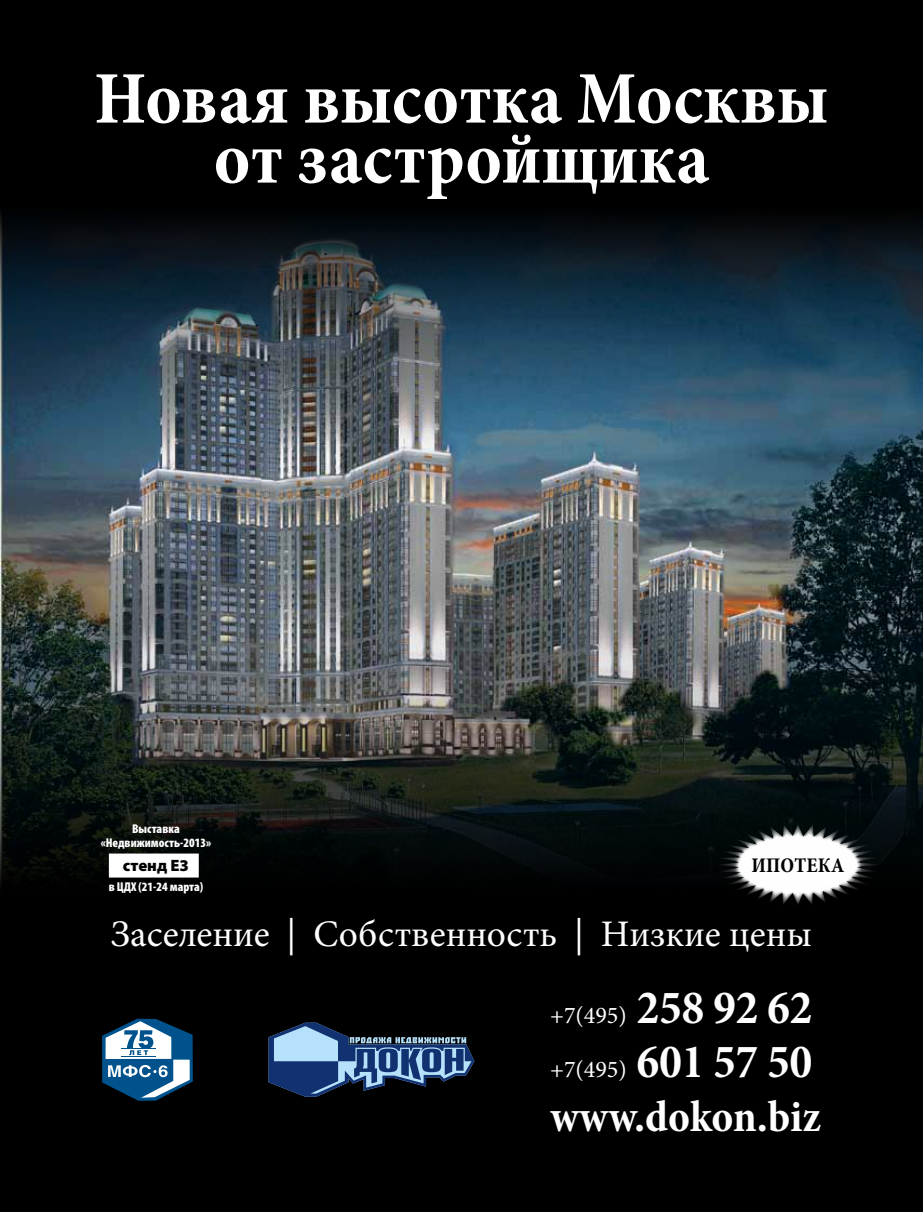
<style>
.page{position:relative;width:923px;height:1212px;background:#000}
.page>*{position:absolute;margin:0;border:0;box-sizing:border-box;transform-origin:0 0}
.t1{font:700 condensed 75px/60px "Minion Pro";color:#fff;text-align:center}
.t2{font:700 condensed 45px "Minion Pro";color:#fff}
.t3{font:37.5px "Minion Pro";color:#fff}
.t4{font:24px "Minion Pro";color:#fff}
.t5{font:700 condensed 21px "Minion Pro";letter-spacing:.01em;color:#000}
.t6{font:900 16.5px "Myriad Pro";color:#000}
.t7{font:900 condensed 12.75px/13.5px "Myriad Pro";color:#fff;text-align:center}
.s1{font-weight:700;font-stretch:condensed;font-size:48px}
</style>
<div class="page">
<img style="left:0;top:213px;width:923px;height:673px">
<svg style="left:269px;top:1023px;width:205px;height:74px"></svg>
<svg style="left:102px;top:1019px;width:91px;height:82px"></svg>
<svg style="left:714px;top:824px;width:167px;height:81px"></svg>
<div style="left:109px;top:853px;width:90px;height:24px;background:#fff"></div>
<h1 class="t1" style="left:94px;top:68px;width:736px">Новая высотка Москвы от застройщика</h1>
<p class="t7" style="left:101px;top:822px;width:112px">Выставка «Недвижимость-2013»</p>
<p class="t6" style="left:123px;top:855px;width:68px">стенд Е3</p>
<p class="t7" style="left:109px;top:880px;width:96px">в ЦДХ (21-24 марта)</p>
<h3 class="t5" style="left:751px;top:851px;width:95px">Ипотека</h3>
<h3 class="t3" style="left:111px;top:909px;width:702px">Заселение | Собственность | Низкие цены</h3>
<h3 class="t4" style="left:550px;top:999px;width:264px">+7(495) <span class="s1">258 92 62</span></h3>
<h3 class="t4" style="left:550px;top:1053px;width:264px">+7(495) <span class="s1">601 57 50</span></h3>
<h2 class="t2" style="left:550px;top:1086px;width:272px">www.dokon.biz</h2>
</div>
